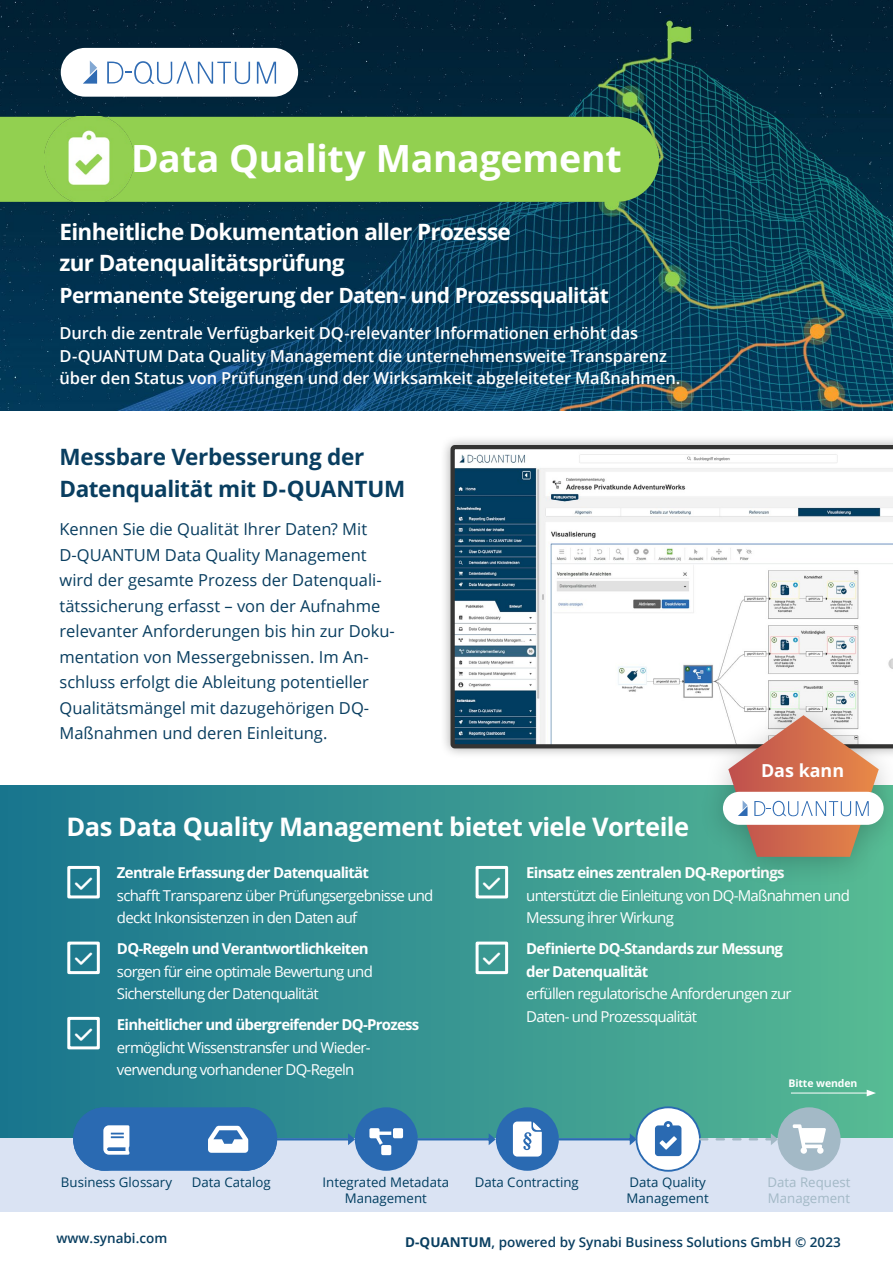
<style>
.page{position:relative;width:893px;height:1263px;background:#fff}
.page>*{position:absolute;margin:0;border:0;box-sizing:border-box;transform-origin:0 0}
.t1{font:700 37.5px "Open Sans";letter-spacing:-.01em;color:#fff}
.t2{font:700 25.5px "Open Sans";letter-spacing:-.02em;color:#fff}
.t3{font:700 22.5px/31.5px "Open Sans";letter-spacing:-.03em;color:#fff}
.t4{font:700 22.5px/31.5px "Open Sans";letter-spacing:-.015em;color:#093e60}
.t5{font:700 21px "Open Sans";letter-spacing:-.03em;color:#fff}
.t6{font:700 17.85px "Open Sans";color:#fff}
.t7{font:16.5px/25.5px "Open Sans";color:#093e60}
.t8{font:600 16.5px/22.5px "Open Sans";letter-spacing:-.01em;color:#fff}
.t9{font:15px/22.5px "Open Sans";letter-spacing:-.05em;color:#fff}
.t10{font:700 15px/22.5px "Open Sans";letter-spacing:-.05em;color:#fff}
.t11{font:600 13.5px "Open Sans";color:#093e60}
.t12{font:13.2px/16px "Open Sans";color:#003d60;text-align:center}
.t13{font:13.2px/16px "Open Sans";color:#a3b9c6}
.t14{font:700 10.5px "Open Sans";letter-spacing:-.01em;color:#fff}
.s1{font-weight:700}
</style>
<div class="page">
<div style="left:0;top:786px;width:893px;height:358px;background:linear-gradient(to right,#19748f,#57b994)"></div>
<div style="left:67px;top:866px;width:33px;height:32px;border:3px solid #fff"></div>
<div style="left:67px;top:941px;width:33px;height:33px;border:3px solid #fff"></div>
<div style="left:67px;top:1017px;width:33px;height:32px;border:3px solid #fff"></div>
<div style="left:476px;top:866px;width:32px;height:32px;border:3px solid #fff"></div>
<div style="left:476px;top:941px;width:32px;height:33px;border:3px solid #fff"></div>
<img style="left:0;top:0;width:893px;height:410px">
<div style="left:61px;top:48px;width:237px;height:49px;background:#fff;border-radius:24px"></div>
<svg style="left:257px;top:62px;width:19px;height:22px"></svg>
<svg style="left:107px;top:61px;width:143px;height:23px"></svg>
<svg style="left:83px;top:61px;width:14px;height:23px"></svg>
<div style="left:0;top:117px;width:659px;height:85px;background:#92d050"></div>
<img style="left:45px;top:117px;width:89px;height:85px">
<hr style="left:791px;top:1093px;width:78px;height:1px;background:#fff">
<svg style="left:867px;top:1090px;width:9px;height:6px"></svg>
<div style="left:440px;top:435px;width:453px;height:324px;background:#000;opacity:.35"></div>
<svg style="left:450px;top:445px;width:443px;height:303px"></svg>
<div style="left:697px;top:695px;width:196px;height:193px;background:#000;opacity:.22"></div>
<div style="left:723px;top:792px;width:161px;height:33px;background:#fff;border-radius:17px"></div>
<svg style="left:728px;top:715px;width:151px;height:142px"></svg>
<div style="left:0;top:1138px;width:893px;height:74px;background:#dae3f3"></div>
<div style="left:355px;top:1107px;width:63px;height:64px;background:#2a6ab2;border-radius:50%"></div>
<div style="left:496px;top:1107px;width:63px;height:64px;background:#2a6ab2;border-radius:50%"></div>
<div style="left:636px;top:1107px;width:64px;height:64px;background:#fff;border-radius:50%"></div>
<div style="left:635px;top:1106px;width:66px;height:66px;border:2px solid #2a6ab2;border-radius:50%"></div>
<div style="left:778px;top:1107px;width:62px;height:64px;background:#a3b9c6;border-radius:50%"></div>
<svg style="left:277px;top:1133px;width:78px;height:12px"></svg>
<svg style="left:417px;top:1133px;width:79px;height:12px"></svg>
<svg style="left:558px;top:1133px;width:79px;height:12px"></svg>
<svg style="left:699px;top:1133px;width:79px;height:12px"></svg>
<div style="left:73px;top:1107px;width:204px;height:64px;background:#2a6ab2;border-radius:32px"></div>
<svg style="left:103px;top:1125px;width:26px;height:30px"></svg>
<svg style="left:208px;top:1126px;width:40px;height:27px"></svg>
<svg style="left:793px;top:1124px;width:33px;height:30px"></svg>
<svg style="left:369px;top:1128px;width:34px;height:27px"></svg>
<svg style="left:513px;top:1121px;width:29px;height:35px"></svg>
<svg style="left:655px;top:1121px;width:27px;height:36px"></svg>
<svg style="left:75px;top:877px;width:17px;height:13px"></svg>
<svg style="left:75px;top:953px;width:17px;height:12px"></svg>
<svg style="left:75px;top:1028px;width:17px;height:12px"></svg>
<svg style="left:483px;top:877px;width:17px;height:13px"></svg>
<svg style="left:483px;top:953px;width:17px;height:12px"></svg>
<h1 class="t1" style="left:131px;top:133px;width:492px">Data Quality Management</h1>
<h3 class="t3" style="left:60px;top:215px;width:453px">Einheitliche Dokumentation aller Prozesse zur Datenqualitätsprüfung</h3>
<h3 class="t5" style="left:60px;top:281px;width:551px">Permanente Steigerung der Daten- und Prozessqualität</h3>
<p class="t8" style="left:60px;top:321px;width:622px">Durch die zentrale Verfügbarkeit DQ-relevanter Informationen erhöht das<br>D-QUANTUM Data Quality Management die unternehmensweite Transparenz über den Status von Prüfungen und der Wirksamkeit abgeleiteter Maßnahmen.</p>
<h3 class="t4" style="left:60px;top:441px;width:347px">Messbare Verbesserung der<br>Datenqualität mit D-QUANTUM</h3>
<p class="t7" style="left:60px;top:516px;width:337px">Kennen Sie die Qualität Ihrer Daten? Mit D-QUANTUM Data Quality Management wird der gesamte Prozess der Datenquali&shy;tätssicherung erfasst – von der Aufnahme relevanter Anforderungen bis hin zur Doku&shy;mentation von Messergebnissen. Im An&shy;schluss erfolgt die Ableitung potentieller Qualitätsmängel mit dazugehörigen DQ-Maßnahmen und deren Einleitung.</p>
<h2 class="t2" style="left:67px;top:810px;width:624px">Das Data Quality Management bietet viele Vorteile</h2>
<p class="t6" style="left:761px;top:758px;width:85px">Das kann</p>
<p class="t10" style="left:117px;top:861px;width:254px">Zentrale Erfassung der Datenqualität</p>
<p class="t9" style="left:117px;top:883px;width:318px">schafft Transparenz über Prüfungsergebnisse und deckt Inkonsistenzen in den Daten auf</p>
<p class="t10" style="left:117px;top:937px;width:253px">DQ-Regeln und Verantwortlichkeiten</p>
<p class="t9" style="left:117px;top:959px;width:257px">sorgen für eine optimale Bewertung und<br>Sicherstellung der Datenqualität</p>
<p class="t10" style="left:117px;top:1013px;width:304px">Einheitlicher und übergreifender DQ-Prozess</p>
<p class="t9" style="left:117px;top:1035px;width:255px">ermöglicht Wissenstransfer und Wieder&shy;verwendung vorhandener DQ-Regeln</p>
<p class="t10" style="left:526px;top:861px;width:260px">Einsatz eines zentralen DQ-Reportings</p>
<p class="t9" style="left:526px;top:883px;width:325px">unterstützt die Einleitung von DQ-Maßnahmen und<br>Messung ihrer Wirkung</p>
<p class="t10" style="left:526px;top:937px;width:258px">Definierte DQ-Standards zur Messung der Datenqualität</p>
<p class="t9" style="left:526px;top:982px;width:267px">erfüllen regulatorische Anforderungen zur<br>Daten- und Prozessqualität</p>
<p class="t14" style="left:788px;top:1076px;width:70px">Bitte wenden</p>
<p class="t12" style="left:61px;top:1174px;width:113px">Business Glossary</p>
<p class="t12" style="left:192px;top:1174px;width:80px">Data Catalog</p>
<p class="t12" style="left:323px;top:1174px;width:128px">Integrated Metadata<br>Management</p>
<p class="t12" style="left:475px;top:1174px;width:106px">Data Contracting</p>
<p class="t12" style="left:627px;top:1174px;width:84px;text-align:left">Data Quality<br>Management</p>
<p class="t13" style="left:767px;top:1174px;width:84px">Data Request<br>Management</p>
<p class="t11" style="left:57px;top:1229px;width:112px">www.synabi.com</p>
<p class="t11" style="left:405px;top:1233px;width:437px"><span class="s1">D-QUANTUM</span>, powered by Synabi Business Solutions GmbH © 2023</p>
</div>
